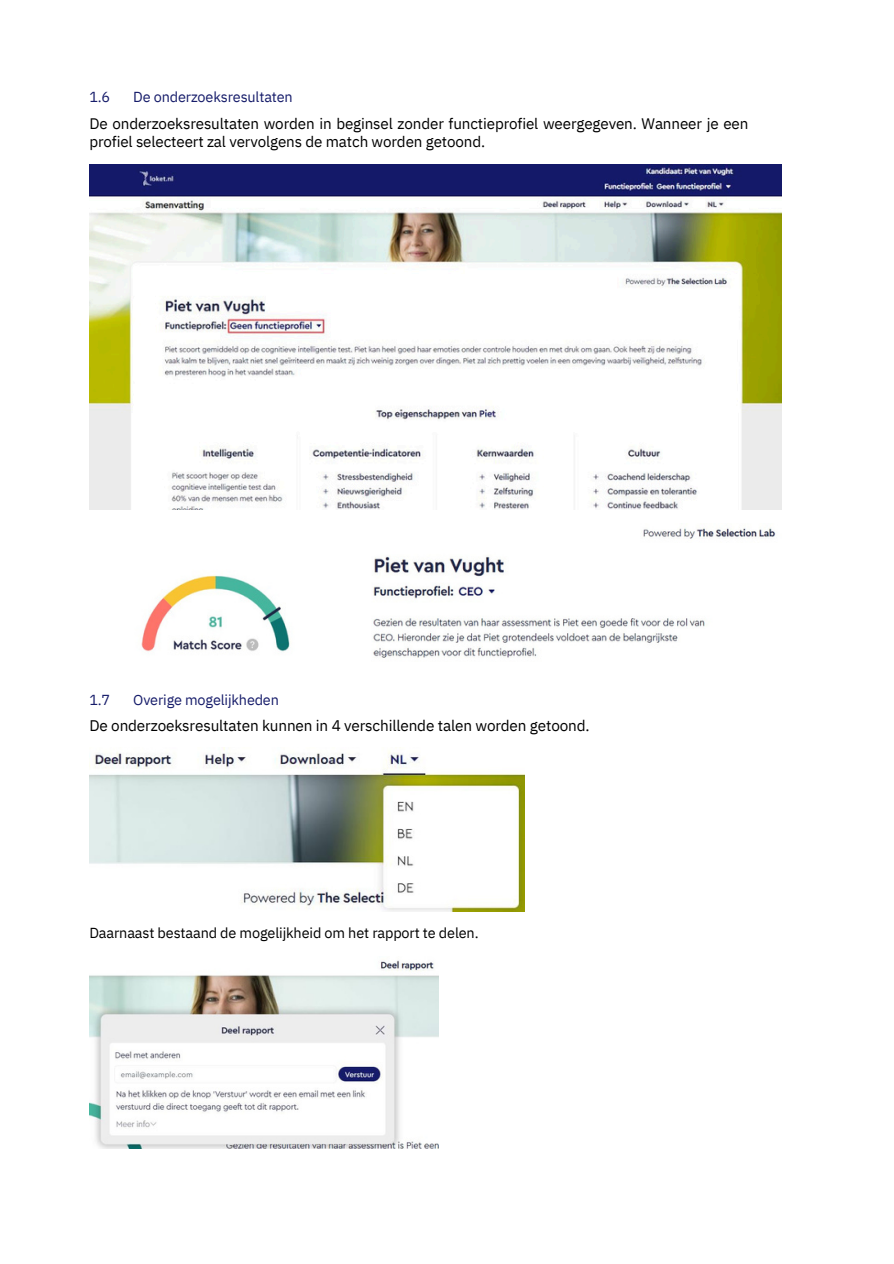
<style>
.page{position:relative;width:894px;height:1264px;background:#fff}
.page>*{position:absolute;margin:0;border:0;box-sizing:border-box;transform-origin:0 0}
.t1{font:15.3px "IBM Plex Sans";letter-spacing:-.01em;color:#000}
.t2{font:15.15px/18.3px "IBM Plex Sans";letter-spacing:-.01em;color:#000}
.t3{font:14.4px "IBM Plex Sans";letter-spacing:-.01em;color:#000}
.t4{font:14.4px "IBM Plex Sans";letter-spacing:-.01em;color:#161c6a}
</style>
<div class="page">
<img style="left:89px;top:164px;width:692px;height:346px">
<img style="left:141px;top:528px;width:635px;height:130px">
<img style="left:89px;top:747px;width:435px;height:164px">
<img style="left:89px;top:960px;width:349px;height:188px">
<h1 class="t4" style="left:133px;top:87px;width:161px">De onderzoeksresultaten</h1>
<p class="t2" style="left:89px;top:114px;width:660px">De onderzoeksresultaten worden in beginsel zonder functieprofiel weergegeven. Wanneer je een profiel selecteert zal vervolgens de match worden getoond.</p>
<p class="t4" style="left:89px;top:87px;width:22px">1.6</p>
<h1 class="t4" style="left:89px;top:690px;width:22px">1.7</h1>
<h1 class="t4" style="left:133px;top:690px;width:147px">Overige mogelijkheden</h1>
<p class="t1" style="left:89px;top:715px;width:501px">De onderzoeksresultaten kunnen in 4 verschillende talen worden getoond.</p>
<h1 class="t3" style="left:89px;top:923px;width:390px">Daarnaast bestaand de mogelijkheid om het rapport te delen.</h1>
</div>
